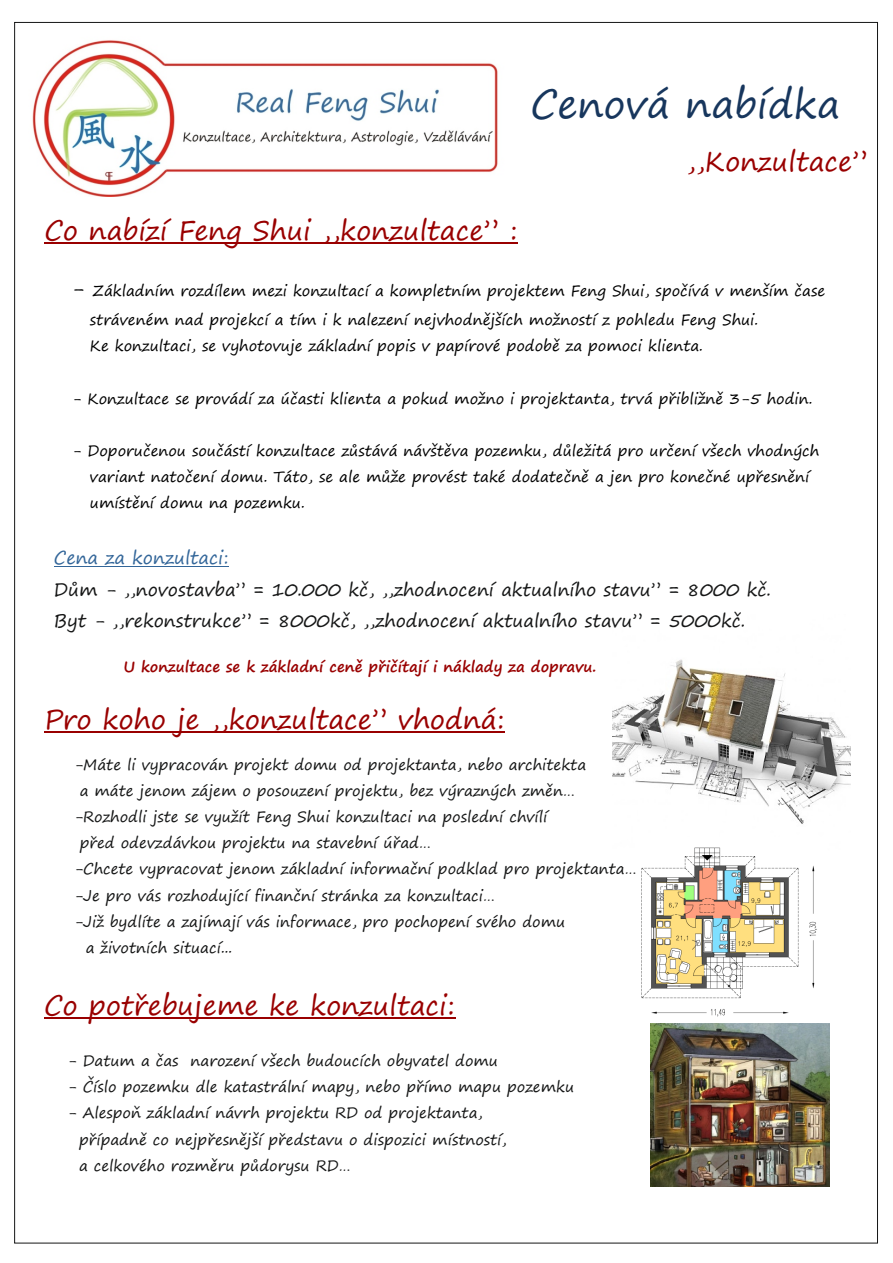
<style>
.page{position:relative;width:893px;height:1263px;background:#fff}
.page>*{position:absolute;margin:0;border:0;box-sizing:border-box;transform-origin:0 0}
.t1{font:39px "Segoe Print";color:#17365d}
.t2{font:27px "Segoe Print";color:#900}
.t3{font:18px/31.3px "Segoe Print";color:#151616}
.t4{font:18px "Segoe Print";color:#369}
.t5{font:15px/26.1px "Segoe Print";color:#151616}
.t6{font:15px/26.1px "Segoe Print";color:#000}
.t7{font:700 15px "Segoe Print";color:#900}
.s1{font-size:21px;color:#151616}
</style>
<div class="page">
<img style="left:613px;top:659px;width:237px;height:165px">
<hr style="left:54px;top:566px;width:175px;height:1px;background:#369">
<hr style="left:44px;top:731px;width:461px;height:2px;background:#900">
<hr style="left:44px;top:1017px;width:411px;height:1px;background:#900">
<img style="left:641px;top:847px;width:176px;height:179px">
<img style="left:651px;top:1023px;width:178px;height:163px">
<hr style="left:44px;top:243px;width:474px;height:1px;background:#900">
<img style="left:32px;top:40px;width:466px;height:156px">
<h2 class="t2" style="left:44px;top:217px;width:475px">Co nabízí Feng Shui ,,konzultace” :</h2>
<h1 class="t1" style="left:531px;top:85px;width:311px">Cenová nabídka</h1>
<h2 class="t2" style="left:686px;top:148px;width:183px">,,Konzultace”</h2>
<p class="t6" style="left:90px;top:277px;width:737px;line-height:29.1px;text-indent:-19px"><span class="s1">-</span> Základním rozdílem mezi konzultací a kompletním projektem Feng Shui, spočívá v menším čase stráveném nad projekcí a tím i k nalezení nejvhodnějších možností z pohledu Feng Shui.</p>
<p class="t6" style="left:90px;top:334px;width:615px">Ke konzultaci, se vyhotovuje základní popis v papírové podobě za pomoci klienta.</p>
<p class="t6" style="left:72px;top:386px;width:742px">- Konzultace se provádí za účasti klienta a pokud možno i projektanta, trvá přibližně 3-5 hodin.</p>
<p class="t6" style="left:90px;top:439px;width:731px;text-indent:-18px">- Doporučenou součástí konzultace zůstává návštěva pozemku, důležitá pro určení všech vhodných variant natočení domu. Táto, se ale může provést také dodatečně a jen pro konečné upřesnění umístění domu na pozemku.</p>
<p class="t4" style="left:54px;top:549px;width:176px">Cena za konzultaci:</p>
<p class="t3" style="left:54px;top:575px;width:719px">Dům - ,,novostavba” = 10.000 kč, ,,zhodnocení aktualního stavu” = 8000 kč.<br>Byt - ,,rekonstrukce” = 8000kč, ,,zhodnocení aktualního stavu” = 5000kč.</p>
<p class="t7" style="left:123px;top:660px;width:474px">U konzultace se k základní ceně přičítají i náklady za dopravu.</p>
<h2 class="t2" style="left:44px;top:706px;width:462px">Pro koho je ,,konzultace” vhodná:</h2>
<p class="t5" style="left:74px;top:753px;width:514px;text-align:center">- Máte li vypracován projekt domu od projektanta, nebo architekta a máte jenom zájem o posouzení projektu, bez výrazných změn…</p>
<p class="t5" style="left:80px;top:805px;width:469px;text-indent:-6px">- Rozhodli jste se využít Feng Shui konzultaci na poslední chvílí před odevzdávkou projektu na stavební úřad…</p>
<p class="t5" style="left:74px;top:857px;width:565px">- Chcete vypracovat jenom základní informační podklad pro projektanta…</p>
<p class="t5" style="left:74px;top:883px;width:423px">- Je pro vás rozhodující finanční stránka za konzultaci…</p>
<p class="t5" style="left:74px;top:909px;width:493px">-Již bydlíte a zajímají vás informace, pro pochopení svého domu</p>
<p class="t5" style="left:86px;top:936px;width:148px">a životních situací...</p>
<h2 class="t2" style="left:44px;top:991px;width:412px">Co potřebujeme ke konzultaci:</h2>
<p class="t5" style="left:67px;top:1049px;width:432px">- Datum a čas narození všech budoucích obyvatel domu</p>
<p class="t5" style="left:67px;top:1075px;width:509px">- Číslo pozemku dle katastrální mapy, nebo přímo mapu pozemku</p>
<p class="t5" style="left:79px;top:1101px;width:429px;text-indent:-12px">- Alespoň základní návrh projektu RD od projektanta, případně co nejpřesnější představu o dispozici místností, a celkového rozměru půdorysu RD…</p>
</div>
